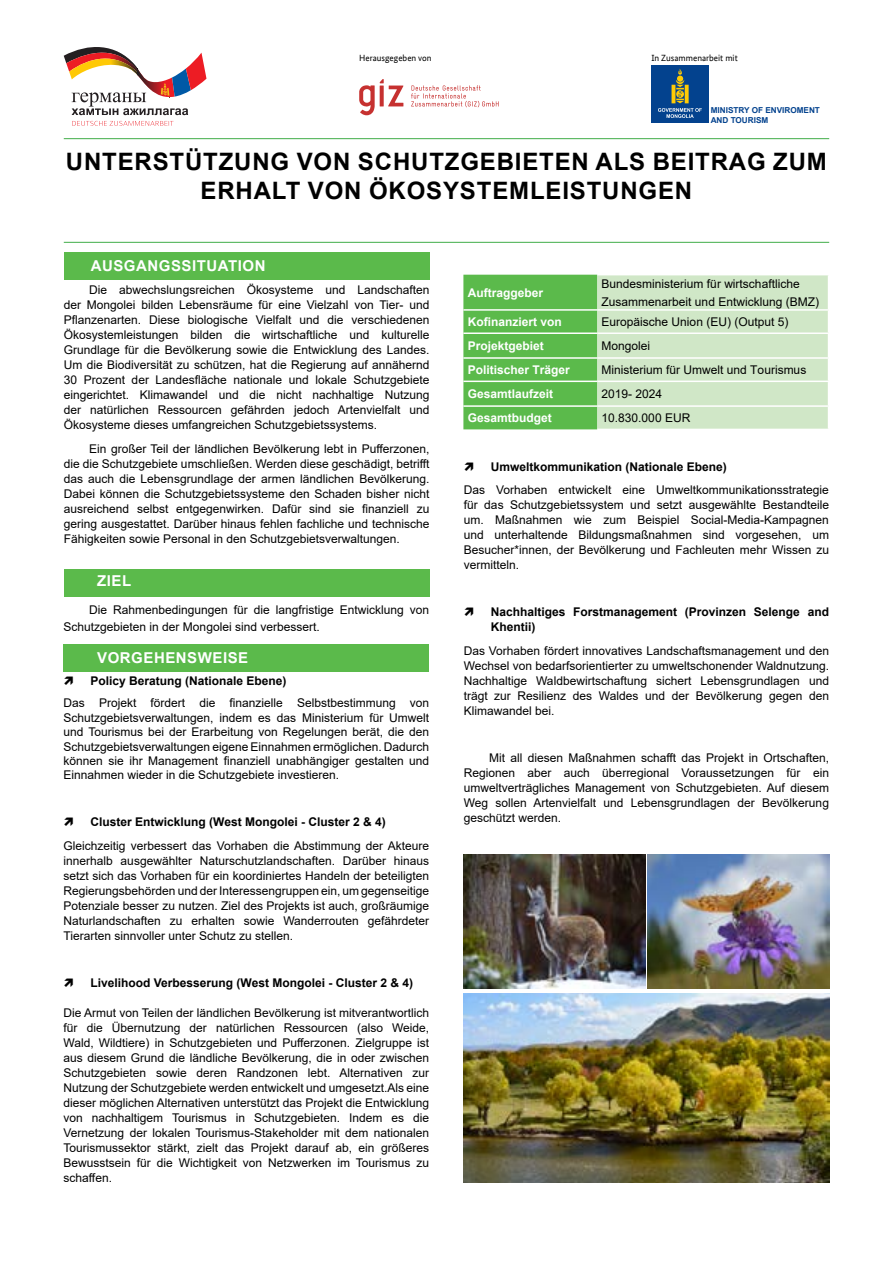
<style>
.page{position:relative;width:893px;height:1263px;background:#fff}
.page>*{position:absolute;margin:0;border:0;box-sizing:border-box;transform-origin:0 0}
.t1{font:700 24px/28.8px "Arial";letter-spacing:.035em;color:#000;text-align:center}
.t2{font:700 15px "Arial";letter-spacing:.035em;color:#fff}
.t3{font:12px/15px "Arial";color:#000;text-align:justify}
.t4{font:700 12px/15px "Arial";color:#000}
.t5{font:700 12px "Arial";color:#fff}
.t6{font:9px "Bundes Sans Office T";color:#000}
.t7{font:700 8.25px/9.9px "Mogul Arial";color:#03428e}
</style>
<div class="page">
<div style="left:64px;top:569px;width:365px;height:27px;background:#5bba4b"></div>
<div style="left:64px;top:644px;width:365px;height:27px;background:#5bba4b"></div>
<div style="left:64px;top:253px;width:365px;height:27px;background:#5bba4b"></div>
<svg style="left:72px;top:121px;width:102px;height:5px"></svg>
<svg style="left:64px;top:47px;width:142px;height:68px"></svg>
<div style="left:651px;top:65px;width:58px;height:58px;background:#03428e"></div>
<svg style="left:658px;top:69px;width:44px;height:49px"></svg>
<svg style="left:359px;top:79px;width:44px;height:36px"></svg>
<svg style="left:411px;top:85px;width:88px;height:22px"></svg>
<svg style="left:463px;top:275px;width:365px;height:154px;background:#a8d89d"></svg>
<hr style="left:463px;top:309px;width:134px;height:2px;background:#fff">
<hr style="left:463px;top:332px;width:134px;height:2px;background:#fff">
<hr style="left:463px;top:357px;width:134px;height:2px;background:#fff">
<hr style="left:463px;top:381px;width:134px;height:1px;background:#fff">
<hr style="left:463px;top:405px;width:134px;height:2px;background:#fff">
<hr style="left:64px;top:138px;width:765px;height:1px;background:#41ad49">
<hr style="left:64px;top:242px;width:765px;height:1px;background:#41ad49">
<img style="left:463px;top:854px;width:182px;height:134px">
<img style="left:647px;top:854px;width:182px;height:134px">
<img style="left:464px;top:993px;width:365px;height:189px">
<p class="t6" style="left:359px;top:53px;width:74px">Herausgegeben von</p>
<p class="t6" style="left:651px;top:53px;width:88px">In Zusammenarbeit mit</p>
<p class="t7" style="left:711px;top:106px;width:111px">MINISTRY OF ENVIROMENT<br>AND TOURISM</p>
<h1 class="t1" style="left:66px;top:148px;width:763px">UNTERSTÜTZUNG VON SCHUTZGEBIETEN ALS BEITRAG ZUM<br>ERHALT VON ÖKOSYSTEMLEISTUNGEN</h1>
<p class="t2" style="left:91px;top:255px;width:176px">AUSGANGSSITUATION</p>
<p class="t3" style="left:64px;top:282px;width:367px;text-indent:26px">Die abwechslungsreichen Ökosysteme und Landschaften der Mongolei bilden Lebensräume für eine Vielzahl von Tier- und Pflanzenarten. Diese biologische Vielfalt und die verschiedenen Ökosystemleistungen bilden die wirtschaftliche und kulturelle Grundlage für die Bevölkerung sowie die Entwicklung des Landes.<br>Um die Biodiversität zu schützen, hat die Regierung auf annähernd 30 Prozent der Landesfläche nationale und lokale Schutzgebiete eingerichtet. Klimawandel und die nicht nachhaltige Nutzung der natürlichen Ressourcen gefährden jedoch Artenvielfalt und Ökosysteme dieses umfangreichen Schutzgebietssystems.</p>
<p class="t3" style="left:64px;top:441px;width:367px;text-indent:26px">Ein großer Teil der ländlichen Bevölkerung lebt in Pufferzonen, die die Schutzgebiete umschließen. Werden diese geschädigt, betrifft das auch die Lebensgrundlage der armen ländlichen Bevölkerung.<br>Dabei können die Schutzgebietssysteme den Schaden bisher nicht ausreichend selbst entgegenwirken. Dafür sind sie finanziell zu gering ausgestattet. Darüber hinaus fehlen fachliche und technische Fähigkeiten sowie Personal in den Schutzgebietsverwaltungen.</p>
<p class="t2" style="left:97px;top:570px;width:36px">ZIEL</p>
<p class="t3" style="left:64px;top:602px;width:367px;line-height:16.5px;text-indent:26px">Die Rahmenbedingungen für die langfristige Entwicklung von<br>Schutzgebieten in der Mongolei sind verbessert.</p>
<p class="t2" style="left:97px;top:647px;width:153px">VORGEHENSWEISE</p>
<p class="t4" style="left:91px;top:673px;width:198px">Policy Beratung (Nationale Ebene)</p>
<p class="t3" style="left:64px;top:696px;width:367px;line-height:14.4px">Das Projekt fördert die finanzielle Selbstbestimmung von Schutzgebietsverwaltungen, indem es das Ministerium für Umwelt und Tourismus bei der Erarbeitung von Regelungen berät, die den Schutzgebietsverwaltungen eigene Einnahmen ermöglichen. Dadurch können sie ihr Management finanziell unabhängiger gestalten und Einnahmen wieder in die Schutzgebiete investieren.</p>
<p class="t4" style="left:91px;top:815px;width:297px">Cluster Entwicklung (West Mongolei - Cluster 2 &amp; 4)</p>
<p class="t3" style="left:64px;top:838px;width:367px">Gleichzeitig verbessert das Vorhaben die Abstimmung der Akteure innerhalb ausgewählter Naturschutzlandschaften. Darüber hinaus setzt sich das Vorhaben für ein koordiniertes Handeln der beteiligten Regierungsbehörden und der Interessengruppen ein, um gegenseitige Potenziale besser zu nutzen. Ziel des Projekts ist auch, großräumige Naturlandschaften zu erhalten sowie Wanderrouten gefährdeter Tierarten sinnvoller unter Schutz zu stellen.</p>
<p class="t4" style="left:91px;top:975px;width:324px">Livelihood Verbesserung (West Mongolei - Cluster 2 &amp; 4)</p>
<p class="t3" style="left:64px;top:1005px;width:367px">Die Armut von Teilen der ländlichen Bevölkerung ist mitverantwortlich für die Übernutzung der natürlichen Ressourcen (also Weide, Wald, Wildtiere) in Schutzgebieten und Pufferzonen. Zielgruppe ist aus diesem Grund die ländliche Bevölkerung, die in oder zwischen Schutzgebieten sowie deren Randzonen lebt. Alternativen zur Nutzung der Schutzgebiete werden entwickelt und umgesetzt.Als eine dieser möglichen Alternativen unterstützt das Projekt die Entwicklung von nachhaltigem Tourismus in Schutzgebieten. Indem es die Vernetzung der lokalen Tourismus-Stakeholder mit dem nationalen Tourismussektor stärkt, zielt das Projekt darauf ab, ein größeres Bewusstsein für die Wichtigkeit von Netzwerken im Tourismus zu schaffen.</p>
<p class="t5" style="left:468px;top:284px;width:77px">Auftraggeber</p>
<p class="t3" style="left:602px;top:274px;width:219px;line-height:18px">Bundesministerium für wirtschaftliche<br>Zusammenarbeit und Entwicklung (BMZ)</p>
<p class="t5" style="left:468px;top:313px;width:96px">Kofinanziert von</p>
<p class="t3" style="left:602px;top:314px;width:188px">Europäische Union (EU) (Output 5)</p>
<p class="t5" style="left:468px;top:337px;width:78px">Projektgebiet</p>
<p class="t3" style="left:602px;top:338px;width:50px">Mongolei</p>
<p class="t5" style="left:468px;top:361px;width:104px">Politischer Träger</p>
<p class="t3" style="left:602px;top:362px;width:206px">Ministerium für Umwelt und Tourismus</p>
<p class="t5" style="left:468px;top:385px;width:87px">Gesamtlaufzeit</p>
<p class="t3" style="left:602px;top:386px;width:62px">2019- 2024</p>
<p class="t5" style="left:468px;top:409px;width:86px">Gesamtbudget</p>
<p class="t3" style="left:602px;top:410px;width:90px">10.830.000 EUR</p>
<p class="t4" style="left:491px;top:459px;width:238px">Umweltkommunikation (Nationale Ebene)</p>
<p class="t3" style="left:464px;top:482px;width:367px">Das Vorhaben entwickelt eine Umweltkommunikationsstrategie für das Schutzgebietssystem und setzt ausgewählte Bestandteile um. Maßnahmen wie zum Beispiel Social-Media-Kampagnen und unterhaltende Bildungsmaßnahmen sind vorgesehen, um Besucher*innen, der Bevölkerung und Fachleuten mehr Wissen zu vermitteln.</p>
<p class="t4" style="left:491px;top:605px;width:340px">Nachhaltiges Forstmanagement (Provinzen Selenge and<br>Khentii)</p>
<p class="t3" style="left:464px;top:643px;width:367px">Das Vorhaben fördert innovatives Landschaftsmanagement und den Wechsel von bedarfsorientierter zu umweltschonender Waldnutzung.<br>Nachhaltige Waldbewirtschaftung sichert Lebensgrundlagen und trägt zur Resilienz des Waldes und der Bevölkerung gegen den Klimawandel bei.</p>
<p class="t3" style="left:464px;top:750px;width:367px;text-indent:26px">Mit all diesen Maßnahmen schafft das Projekt in Ortschaften, Regionen aber auch überregional Voraussetzungen für ein umweltverträgliches Management von Schutzgebieten. Auf diesem Weg sollen Artenvielfalt und Lebensgrundlagen der Bevölkerung geschützt werden.</p>
</div>
